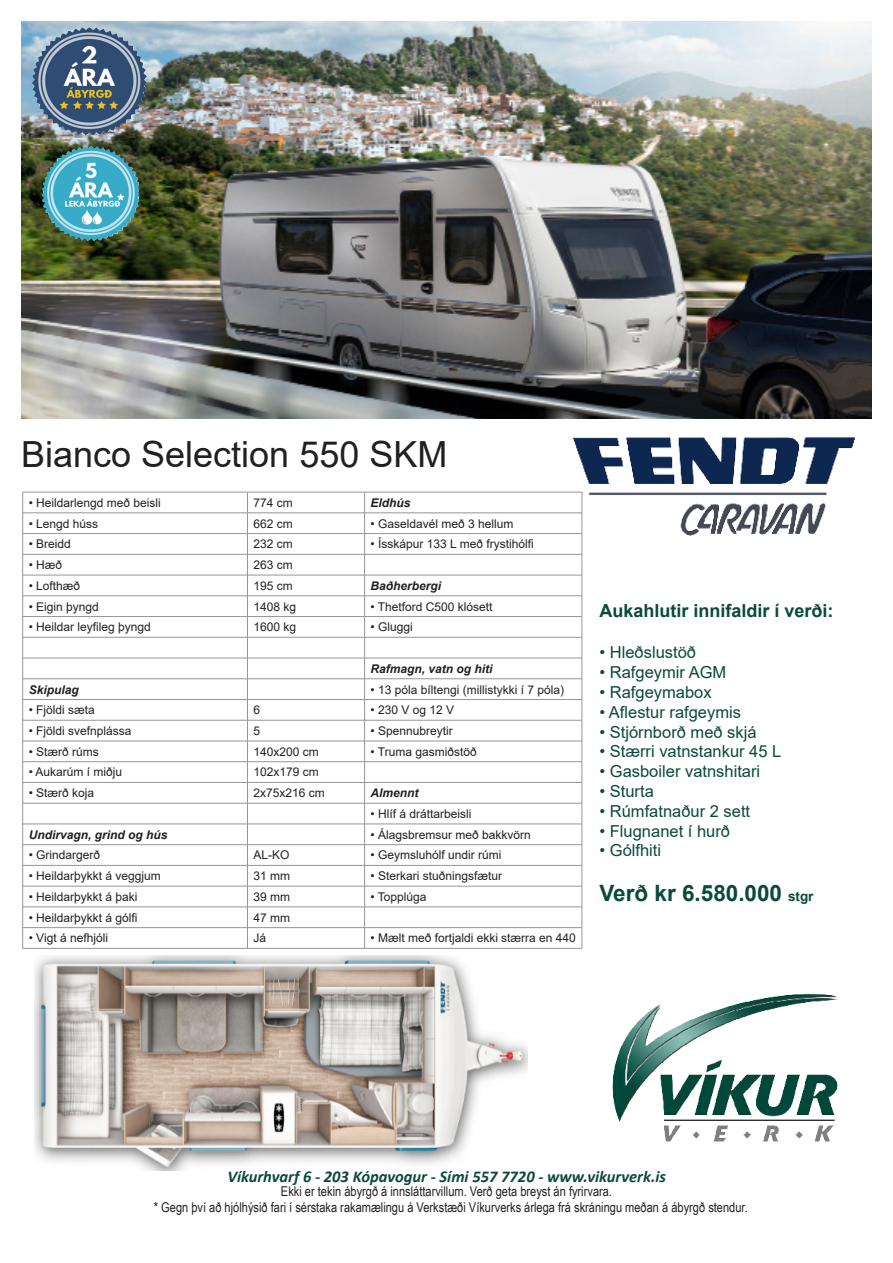
<style>
.page{position:relative;width:893px;height:1263px;background:#fff}
.page>*{position:absolute;margin:0;border:0;box-sizing:border-box;transform-origin:0 0}
.t1{font:36px "Arial";color:#231f20}
.t2{font:700 22.5px "Arial";color:#0a4a3b}
.t3{font:700 18px "Arial";color:#0a4a3b}
.t4{font:16.5px "Arial";color:#0a4a3b}
.t5{font:italic 700 16.5px "Calibri";color:#0b4a3b}
.t6{font:13.5px "Arial Narrow";color:#231f20}
.t7{font:12px "Arial";color:#231f20}
.t8{font:italic 700 12px "Arial";color:#231f20}
.s1{font-size:13.5px}
</style>
<div class="page">
<hr style="left:23px;top:492px;width:224px;height:1px;background:#939598">
<hr style="left:247px;top:492px;width:118px;height:1px;background:#939598">
<hr style="left:365px;top:492px;width:217px;height:1px;background:#939598">
<hr style="left:23px;top:513px;width:224px;height:1px;background:#939598">
<hr style="left:247px;top:513px;width:118px;height:1px;background:#939598">
<hr style="left:365px;top:513px;width:217px;height:1px;background:#939598">
<hr style="left:23px;top:533px;width:224px;height:1px;background:#939598">
<hr style="left:247px;top:533px;width:118px;height:1px;background:#939598">
<hr style="left:365px;top:533px;width:217px;height:1px;background:#939598">
<hr style="left:23px;top:554px;width:224px;height:1px;background:#939598">
<hr style="left:247px;top:554px;width:118px;height:1px;background:#939598">
<hr style="left:365px;top:554px;width:217px;height:1px;background:#939598">
<hr style="left:23px;top:575px;width:224px;height:1px;background:#939598">
<hr style="left:247px;top:575px;width:118px;height:1px;background:#939598">
<hr style="left:365px;top:575px;width:217px;height:1px;background:#939598">
<hr style="left:23px;top:595px;width:224px;height:1px;background:#939598">
<hr style="left:247px;top:595px;width:118px;height:1px;background:#939598">
<hr style="left:365px;top:595px;width:217px;height:1px;background:#939598">
<hr style="left:23px;top:616px;width:224px;height:1px;background:#939598">
<hr style="left:247px;top:616px;width:118px;height:1px;background:#939598">
<hr style="left:365px;top:616px;width:217px;height:1px;background:#939598">
<hr style="left:23px;top:637px;width:224px;height:1px;background:#939598">
<hr style="left:247px;top:637px;width:118px;height:1px;background:#939598">
<hr style="left:365px;top:637px;width:217px;height:1px;background:#939598">
<hr style="left:23px;top:658px;width:224px;height:1px;background:#939598">
<hr style="left:247px;top:658px;width:118px;height:1px;background:#939598">
<hr style="left:365px;top:658px;width:217px;height:1px;background:#939598">
<hr style="left:23px;top:678px;width:224px;height:1px;background:#939598">
<hr style="left:247px;top:678px;width:118px;height:1px;background:#939598">
<hr style="left:365px;top:678px;width:217px;height:1px;background:#939598">
<hr style="left:23px;top:699px;width:224px;height:1px;background:#939598">
<hr style="left:247px;top:699px;width:118px;height:1px;background:#939598">
<hr style="left:365px;top:699px;width:217px;height:1px;background:#939598">
<hr style="left:23px;top:720px;width:224px;height:1px;background:#939598">
<hr style="left:247px;top:720px;width:118px;height:1px;background:#939598">
<hr style="left:365px;top:720px;width:217px;height:1px;background:#939598">
<hr style="left:23px;top:741px;width:224px;height:1px;background:#939598">
<hr style="left:247px;top:741px;width:118px;height:1px;background:#939598">
<hr style="left:365px;top:741px;width:217px;height:1px;background:#939598">
<hr style="left:23px;top:761px;width:224px;height:1px;background:#939598">
<hr style="left:247px;top:761px;width:118px;height:1px;background:#939598">
<hr style="left:365px;top:761px;width:217px;height:1px;background:#939598">
<hr style="left:23px;top:782px;width:224px;height:1px;background:#939598">
<hr style="left:247px;top:782px;width:118px;height:1px;background:#939598">
<hr style="left:365px;top:782px;width:217px;height:1px;background:#939598">
<hr style="left:23px;top:803px;width:224px;height:1px;background:#939598">
<hr style="left:247px;top:803px;width:118px;height:1px;background:#939598">
<hr style="left:365px;top:803px;width:217px;height:1px;background:#939598">
<hr style="left:23px;top:824px;width:224px;height:1px;background:#939598">
<hr style="left:247px;top:824px;width:118px;height:1px;background:#939598">
<hr style="left:365px;top:824px;width:217px;height:1px;background:#939598">
<hr style="left:23px;top:844px;width:224px;height:1px;background:#939598">
<hr style="left:247px;top:844px;width:118px;height:1px;background:#939598">
<hr style="left:365px;top:844px;width:217px;height:1px;background:#939598">
<hr style="left:23px;top:865px;width:224px;height:1px;background:#939598">
<hr style="left:247px;top:865px;width:118px;height:1px;background:#939598">
<hr style="left:365px;top:865px;width:217px;height:1px;background:#939598">
<hr style="left:23px;top:886px;width:224px;height:1px;background:#939598">
<hr style="left:247px;top:886px;width:118px;height:1px;background:#939598">
<hr style="left:365px;top:886px;width:217px;height:1px;background:#939598">
<hr style="left:23px;top:907px;width:224px;height:1px;background:#939598">
<hr style="left:247px;top:907px;width:118px;height:1px;background:#939598">
<hr style="left:365px;top:907px;width:217px;height:1px;background:#939598">
<hr style="left:23px;top:927px;width:224px;height:1px;background:#939598">
<svg style="left:22px;top:492px;width:1px;height:456px"></svg>
<hr style="left:247px;top:927px;width:118px;height:1px;background:#939598">
<svg style="left:247px;top:493px;width:1px;height:455px"></svg>
<hr style="left:365px;top:927px;width:217px;height:1px;background:#939598">
<svg style="left:364px;top:492px;width:1px;height:456px"></svg>
<svg style="left:582px;top:538px;width:1px;height:410px"></svg>
<hr style="left:23px;top:948px;width:224px;height:1px;background:#939598">
<hr style="left:247px;top:948px;width:118px;height:1px;background:#939598">
<hr style="left:365px;top:948px;width:217px;height:1px;background:#939598">
<img style="left:21px;top:21px;width:851px;height:397px">
<img style="left:570px;top:437px;width:285px;height:101px">
<img style="left:612px;top:993px;width:226px;height:149px">
<img style="left:34px;top:955px;width:493px;height:215px">
<img style="left:32px;top:28px;width:115px;height:107px">
<img style="left:42px;top:146px;width:97px;height:95px">
<p class="t1" style="left:21px;top:430px;width:428px">Bianco Selection 550 SKM</p>
<p class="t7" style="left:29px;top:494px;width:134px">• Heildarlengd með beisli</p>
<p class="t7" style="left:253px;top:494px;width:41px">774 cm</p>
<p class="t8" style="left:371px;top:495px;width:42px">Eldhús</p>
<p class="t7" style="left:29px;top:515px;width:71px">• Lengd húss</p>
<p class="t7" style="left:253px;top:515px;width:41px">662 cm</p>
<p class="t7" style="left:371px;top:515px;width:144px">• Gaseldavél með 3 hellum</p>
<p class="t7" style="left:29px;top:536px;width:44px">• Breidd</p>
<p class="t7" style="left:253px;top:536px;width:41px">232 cm</p>
<p class="t7" style="left:371px;top:536px;width:165px">• Ísskápur 133 L með frystihólfi</p>
<p class="t7" style="left:29px;top:557px;width:35px">• Hæð</p>
<p class="t7" style="left:253px;top:557px;width:41px">263 cm</p>
<p class="t7" style="left:29px;top:577px;width:53px">• Lofthæð</p>
<p class="t7" style="left:253px;top:577px;width:41px">195 cm</p>
<p class="t8" style="left:371px;top:578px;width:72px">Baðherbergi</p>
<p class="t7" style="left:29px;top:598px;width:72px">• Eigin þyngd</p>
<p class="t7" style="left:253px;top:598px;width:44px">1408 kg</p>
<p class="t7" style="left:371px;top:598px;width:124px">• Thetford C500 klósett</p>
<p class="t7" style="left:29px;top:619px;width:124px">• Heildar leyfileg þyngd</p>
<p class="t7" style="left:253px;top:619px;width:44px">1600 kg</p>
<p class="t7" style="left:371px;top:619px;width:44px">• Gluggi</p>
<p class="t8" style="left:371px;top:660px;width:124px">Rafmagn, vatn og hiti</p>
<p class="t8" style="left:29px;top:681px;width:52px">Skipulag</p>
<p class="t7" style="left:371px;top:681px;width:195px">• 13 póla bíltengi (millistykki í 7 póla)</p>
<p class="t7" style="left:29px;top:702px;width:68px">• Fjöldi sæta</p>
<p class="t7" style="left:253px;top:702px;width:8px">6</p>
<p class="t7" style="left:371px;top:702px;width:85px">• 230 V og 12 V</p>
<p class="t7" style="left:29px;top:722px;width:104px">• Fjöldi svefnplássa</p>
<p class="t7" style="left:253px;top:722px;width:8px">5</p>
<p class="t7" style="left:371px;top:722px;width:84px">• Spennubreytir</p>
<p class="t7" style="left:29px;top:743px;width:72px">• Stærð rúms</p>
<p class="t7" style="left:253px;top:743px;width:67px">140x200 cm</p>
<p class="t7" style="left:371px;top:743px;width:108px">• Truma gasmiðstöð</p>
<p class="t7" style="left:29px;top:764px;width:95px">• Aukarúm í miðju</p>
<p class="t7" style="left:253px;top:764px;width:67px">102x179 cm</p>
<p class="t7" style="left:29px;top:785px;width:67px">• Stærð koja</p>
<p class="t7" style="left:253px;top:785px;width:73px">2x75x216 cm</p>
<p class="t8" style="left:371px;top:785px;width:50px">Almennt</p>
<p class="t7" style="left:371px;top:805px;width:102px">• Hlíf á dráttarbeisli</p>
<p class="t8" style="left:29px;top:826px;width:140px">Undirvagn, grind og hús</p>
<p class="t7" style="left:371px;top:826px;width:162px">• Álagsbremsur með bakkvörn</p>
<p class="t7" style="left:29px;top:847px;width:73px">• Grindargerð</p>
<p class="t7" style="left:253px;top:847px;width:38px">AL-KO</p>
<p class="t7" style="left:371px;top:847px;width:132px">• Geymsluhólf undir rúmi</p>
<p class="t7" style="left:29px;top:868px;width:134px">• Heildarþykkt á veggjum</p>
<p class="t7" style="left:253px;top:868px;width:38px">31 mm</p>
<p class="t7" style="left:371px;top:868px;width:133px">• Sterkari stuðningsfætur</p>
<p class="t7" style="left:29px;top:888px;width:110px">• Heildarþykkt á þaki</p>
<p class="t7" style="left:253px;top:888px;width:38px">39 mm</p>
<p class="t7" style="left:371px;top:888px;width:58px">• Topplúga</p>
<p class="t7" style="left:29px;top:909px;width:110px">• Heildarþykkt á gólfi</p>
<p class="t7" style="left:253px;top:909px;width:38px">47 mm</p>
<p class="t7" style="left:29px;top:930px;width:81px">• Vigt á nefhjóli</p>
<p class="t7" style="left:253px;top:930px;width:14px">Já</p>
<p class="t7" style="left:371px;top:930px;width:207px">• Mælt með fortjaldi ekki stærra en 440</p>
<p class="t3" style="left:599px;top:598px;width:236px">Aukahlutir innifaldir í verði:</p>
<p class="t4" style="left:599px;top:641px;width:98px">• Hleðslustöð</p>
<p class="t4" style="left:599px;top:661px;width:128px">• Rafgeymir AGM</p>
<p class="t4" style="left:599px;top:681px;width:114px">• Rafgeymabox</p>
<p class="t4" style="left:599px;top:700px;width:143px">• Aflestur rafgeymis</p>
<p class="t4" style="left:599px;top:720px;width:159px">• Stjórnborð með skjá</p>
<p class="t4" style="left:599px;top:740px;width:183px">• Stærri vatnstankur 45 L</p>
<p class="t4" style="left:599px;top:760px;width:162px">• Gasboiler vatnshitari</p>
<p class="t4" style="left:599px;top:780px;width:56px">• Sturta</p>
<p class="t4" style="left:599px;top:799px;width:152px">• Rúmfatnaður 2 sett</p>
<p class="t4" style="left:599px;top:819px;width:132px">• Flugnanet í hurð</p>
<p class="t4" style="left:599px;top:839px;width:63px">• Gólfhiti</p>
<p class="t2" style="left:599px;top:877px;width:215px">Verð kr 6.580.000 <span class="s1">stgr</span></p>
<p class="t5" style="left:227px;top:1165px;width:440px">Víkurhvarf 6 - 203 Kópavogur - Sími 557 7720 - www.vikurverk.is</p>
<p class="t6" style="left:281px;top:1181px;width:333px">Ekki er tekin ábyrgð á innsláttarvillum. Verð geta breyst án fyrirvara.</p>
<p class="t6" style="left:154px;top:1197px;width:595px">* Gegn því að hjólhýsið fari í sérstaka rakamælingu á Verkstæði Víkurverks árlega frá skráningu meðan á ábyrgð stendur.</p>
</div>
